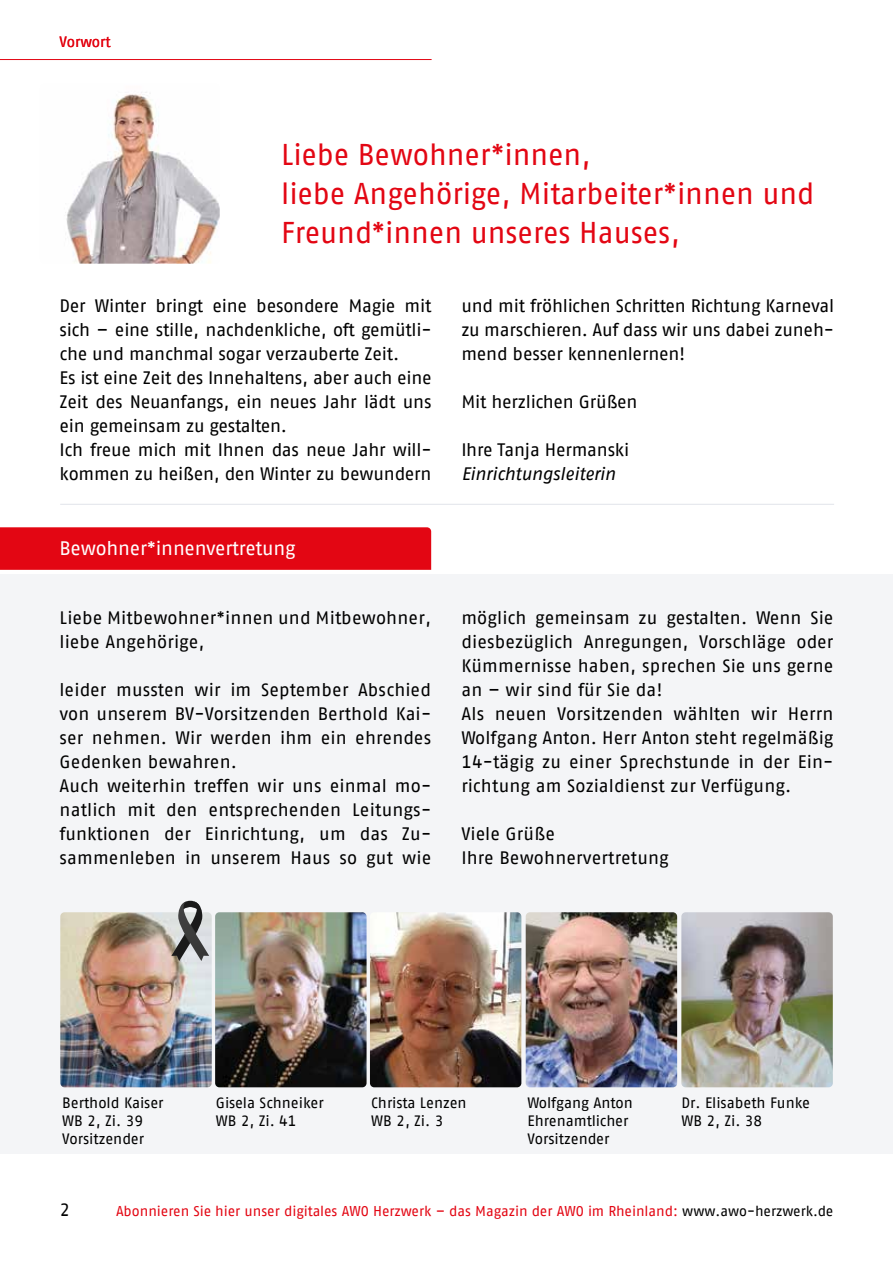
<style>
.page{position:relative;width:893px;height:1263px;background:#fff}
.page>*{position:absolute;margin:0;border:0;box-sizing:border-box;transform-origin:0 0}
.t1{font:30px/39px "AWO Fago Office";color:#e30613}
.t2{font:19.5px "AWO Fago Office";letter-spacing:-.01em;color:#fff}
.t3{font:18px/24px "AWO Fago Office";color:#000}
.t4{font:italic 18px "AWO Fago Office";letter-spacing:-.015em;color:#000}
.t5{font:15px/18px "AWO Fago Office";color:#000}
.t6{font:15px "AWO Fago Office";letter-spacing:-.005em;color:#e30613}
.t7{font:14.25px "AWO Fago Office";color:#e30613}
.s1{color:#000}
</style>
<div class="page">
<img style="left:65px;top:92px;width:155px;height:172px">
<hr style="left:0;top:59px;width:432px;height:1px;background:#e30613">
<hr style="left:60px;top:504px;width:774px;height:1px;background:#e1e4ea">
<div style="left:0;top:574px;width:893px;height:580px;background:#f4f5f7"></div>
<div style="left:0;top:527px;width:431px;height:43px;background:#e30613"></div>
<img style="left:60px;top:912px;width:152px;height:175px">
<img style="left:681px;top:912px;width:152px;height:175px">
<img style="left:215px;top:912px;width:152px;height:175px">
<img style="left:370px;top:912px;width:151px;height:175px">
<img style="left:526px;top:912px;width:151px;height:175px">
<svg style="left:171px;top:901px;width:38px;height:60px;background:#939494"></svg>
<p class="t6" style="left:60px;top:33px;width:53px">Vorwort</p>
<h1 class="t1" style="left:281px;top:134px;width:535px">Liebe Bewohner*innen,<br>liebe Angehörige, Mitarbeiter*innen und<br>Freund*innen unseres Hauses,</h1>
<p class="t3" style="left:60px;top:294px;width:374px">Der Winter bringt eine besondere Magie mit sich – eine stille, nachdenkliche, oft gemütli&shy;che und manchmal sogar verzauberte Zeit.<br>Es ist eine Zeit des Innehaltens, aber auch eine Zeit des Neuanfangs, ein neues Jahr lädt uns ein gemeinsam zu gestalten.<br>Ich freue mich mit Ihnen das neue Jahr will&shy;kommen zu heißen, den Winter zu bewundern</p>
<p class="t2" style="left:60px;top:537px;width:237px">Bewohner*innenvertretung</p>
<p class="t3" style="left:60px;top:606px;width:373px">Liebe Mitbewohner*innen und Mitbewohner, liebe Angehörige,</p>
<p class="t3" style="left:60px;top:678px;width:373px">leider mussten wir im September Abschied von unserem BV-Vorsitzenden Berthold Kai&shy;ser nehmen. Wir werden ihm ein ehrendes Gedenken bewahren.<br>Auch weiterhin treffen wir uns einmal mo&shy;natlich mit den entsprechenden Leitungs&shy;funktionen der Einrichtung, um das Zu&shy;sammenleben in unserem Haus so gut wie</p>
<p class="t3" style="left:461px;top:294px;width:374px;text-align:justify">und mit fröhlichen Schritten Richtung Karneval zu marschieren. Auf dass wir uns dabei zuneh&shy;mend besser kennenlernen!</p>
<p class="t3" style="left:461px;top:390px;width:178px">Mit herzlichen Grüßen</p>
<p class="t3" style="left:461px;top:438px;width:170px">Ihre Tanja Hermanski</p>
<p class="t4" style="left:461px;top:464px;width:156px">Einrichtungsleiterin</p>
<p class="t3" style="left:461px;top:606px;width:374px">möglich gemeinsam zu gestalten. Wenn Sie diesbezüglich Anregungen, Vorschläge oder Kümmernisse haben, sprechen Sie uns gerne an – wir sind für Sie da!<br>Als neuen Vorsitzenden wählten wir Herrn Wolfgang Anton. Herr Anton steht regelmäßig 14-tägig zu einer Sprechstunde in der Ein&shy;richtung am Sozialdienst zur Verfügung.</p>
<p class="t3" style="left:461px;top:822px;width:209px">Viele Grüße<br>Ihre Bewohnervertretung</p>
<p class="t5" style="left:62px;top:1093px;width:103px">Berthold Kaiser<br>WB 2, Zi. 39<br>Vorsitzender</p>
<p class="t5" style="left:216px;top:1093px;width:110px">Gisela Schneiker<br>WB 2, Zi. 41</p>
<p class="t5" style="left:371px;top:1093px;width:97px">Christa Lenzen<br>WB 2, Zi. 3</p>
<p class="t5" style="left:528px;top:1093px;width:107px">Wolfgang Anton<br>Ehrenamtlicher<br>Vorsitzender</p>
<p class="t5" style="left:681px;top:1093px;width:130px">Dr. Elisabeth Funke<br>WB 2, Zi. 38</p>
<p class="t3" style="left:60px;top:1197px;width:12px">2</p>
<p class="t7" style="left:116px;top:1202px;width:719px">Abonnieren Sie hier unser digitales AWO Herzwerk – das Magazin der AWO im Rheinland: <span class="s1">www.awo-herzwerk.de</span></p>
</div>
